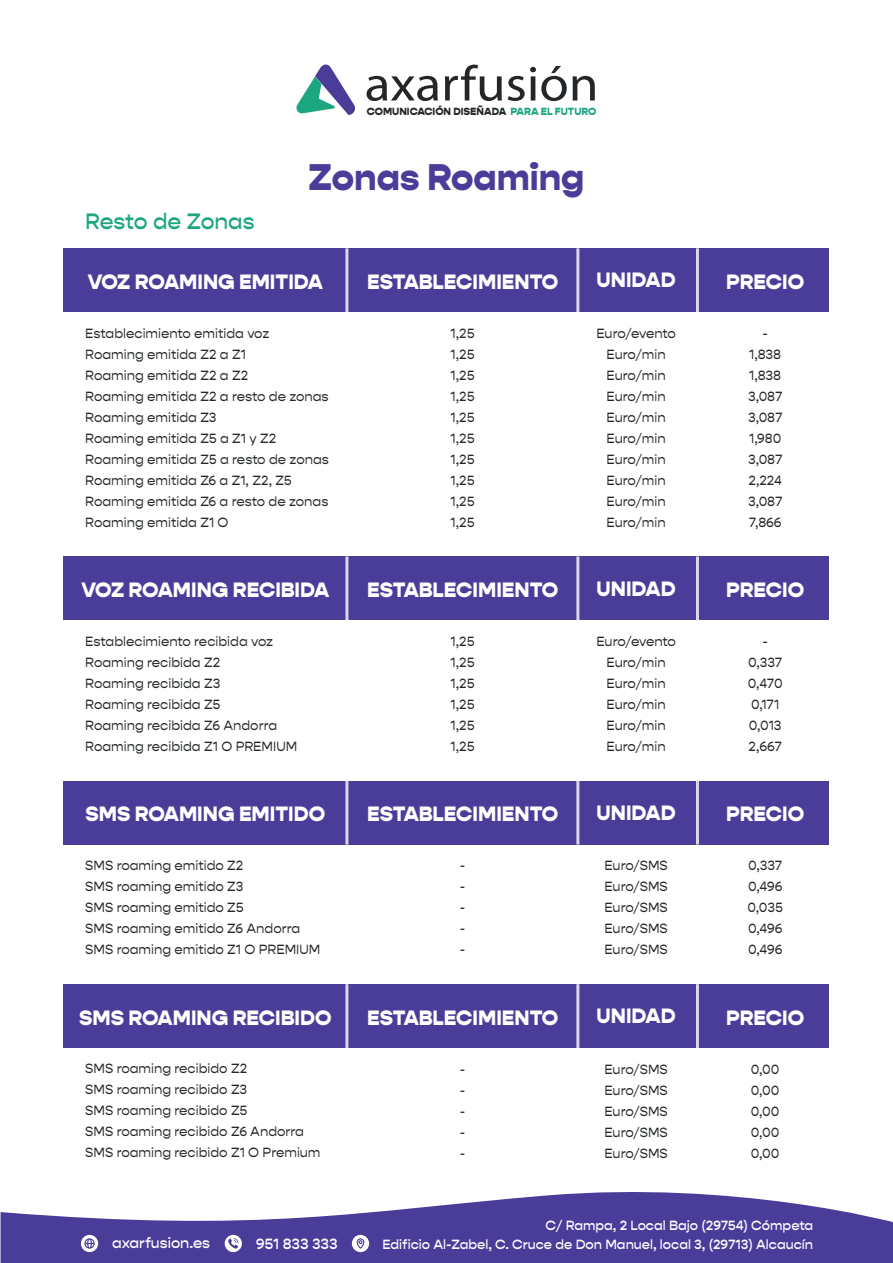
<style>
.page{position:relative;width:893px;height:1263px;background:#fff}
.page>*{position:absolute;margin:0;border:0;box-sizing:border-box;transform-origin:0 0}
.t1{font:900 37.5px "Gopher";color:#493d99}
.t2{font:500 22.5px "Gopher";color:#1ca680}
.t3{font:900 21px "Gopher";color:#fff}
.t4{font:500 15px "Gopher";color:#fff}
.t5{font:13.5px/21px "Gopher";color:#23272a;text-align:justify}
.t6{font:500 13.5px "Gopher";color:#fff}
.t7{font:900 10.5px "Gopher";color:#23272a}
.s1{color:#1ca680}
</style>
<div class="page">
<svg style="left:1px;top:1192px;width:892px;height:71px;fill:#493d99"></svg>
<svg style="left:352px;top:1235px;width:17px;height:17px"></svg>
<svg style="left:81px;top:1235px;width:17px;height:17px"></svg>
<svg style="left:225px;top:1235px;width:17px;height:17px"></svg>
<svg style="left:296px;top:64px;width:59px;height:51px"></svg>
<svg style="left:366px;top:76px;width:72px;height:25px"></svg>
<svg style="left:445px;top:65px;width:57px;height:36px"></svg>
<svg style="left:508px;top:66px;width:87px;height:35px"></svg>
<div style="left:64px;top:248px;width:765px;height:64px;background:#493d99"></div>
<hr style="left:345px;top:248px;width:3px;height:64px;background:#dad7e9">
<hr style="left:576px;top:248px;width:3px;height:64px;background:#dad7e9">
<hr style="left:696px;top:248px;width:3px;height:64px;background:#dad7e9">
<div style="left:64px;top:556px;width:765px;height:64px;background:#493d99"></div>
<hr style="left:345px;top:556px;width:3px;height:64px;background:#dad7e9">
<hr style="left:576px;top:556px;width:3px;height:64px;background:#dad7e9">
<hr style="left:696px;top:556px;width:3px;height:64px;background:#dad7e9">
<div style="left:64px;top:781px;width:765px;height:63px;background:#493d99"></div>
<hr style="left:345px;top:781px;width:3px;height:63px;background:#dad7e9">
<hr style="left:576px;top:781px;width:3px;height:63px;background:#dad7e9">
<hr style="left:696px;top:781px;width:3px;height:63px;background:#dad7e9">
<div style="left:64px;top:984px;width:765px;height:64px;background:#493d99"></div>
<hr style="left:345px;top:984px;width:3px;height:64px;background:#dad7e9">
<hr style="left:576px;top:984px;width:3px;height:64px;background:#dad7e9">
<hr style="left:696px;top:984px;width:3px;height:64px;background:#dad7e9">
<p class="t7" style="left:367px;top:105px;width:231px">COMUNICACIÓN DISEÑADA <span class="s1">PARA EL FUTURO</span></p>
<h2 class="t2" style="left:85px;top:211px;width:171px">Resto de Zonas</h2>
<h1 class="t1" style="left:309px;top:156px;width:277px">Zonas Roaming</h1>
<h3 class="t3" style="left:88px;top:270px;width:237px">VOZ ROAMING EMITIDA</h3>
<p class="t5" style="left:85px;top:323px;width:245px;text-align:left">Establecimiento emitida voz<br>Roaming emitida Z2 a Z1<br>Roaming emitida Z2 a Z2<br>Roaming emitida Z2 a resto de zonas<br>Roaming emitida Z3<br>Roaming emitida Z5 a Z1 y Z2<br>Roaming emitida Z5 a resto de zonas<br>Roaming emitida Z6 a Z1, Z2, Z5<br>Roaming emitida Z6 a resto de zonas<br>Roaming emitida Z1 O</p>
<h3 class="t3" style="left:81px;top:578px;width:249px">VOZ ROAMING RECIBIDA</h3>
<p class="t5" style="left:85px;top:631px;width:213px;text-align:left">Establecimiento recibida voz<br>Roaming recibida Z2<br>Roaming recibida Z3<br>Roaming recibida Z5<br>Roaming recibida Z6 Andorra<br>Roaming recibida Z1 O PREMIUM</p>
<h3 class="t3" style="left:85px;top:802px;width:241px">SMS ROAMING EMITIDO</h3>
<p class="t5" style="left:85px;top:856px;width:237px;text-align:left">SMS roaming emitido Z2<br>SMS roaming emitido Z3<br>SMS roaming emitido Z5<br>SMS roaming emitido Z6 Andorra<br>SMS roaming emitido Z1 O PREMIUM</p>
<h3 class="t3" style="left:79px;top:1005px;width:254px">SMS ROAMING RECIBIDO</h3>
<p class="t5" style="left:85px;top:1059px;width:237px;text-align:left">SMS roaming recibido Z2<br>SMS roaming recibido Z3<br>SMS roaming recibido Z5<br>SMS roaming recibido Z6 Andorra<br>SMS roaming recibido Z1 O Premium</p>
<h3 class="t3" style="left:367px;top:270px;width:193px">ESTABLECIMIENTO</h3>
<h3 class="t3" style="left:597px;top:268px;width:81px">UNIDAD</h3>
<h3 class="t3" style="left:726px;top:270px;width:79px">PRECIO</h3>
<p class="t5" style="left:451px;top:323px;width:26px">1,25<br>1,25<br>1,25<br>1,25<br>1,25<br>1,25<br>1,25<br>1,25<br>1,25<br>1,25</p>
<p class="t5" style="left:596px;top:323px;width:81px;text-align:center">Euro/evento<br>Euro/min<br>Euro/min<br>Euro/min<br>Euro/min<br>Euro/min<br>Euro/min<br>Euro/min<br>Euro/min<br>Euro/min</p>
<p class="t5" style="left:748px;top:324px;width:36px;text-align:center">-<br>1,838<br>1,838<br>3,087<br>3,087<br>1,980<br>3,087<br>2,224<br>3,087<br>7,866</p>
<h3 class="t3" style="left:367px;top:578px;width:193px">ESTABLECIMIENTO</h3>
<h3 class="t3" style="left:597px;top:576px;width:81px">UNIDAD</h3>
<h3 class="t3" style="left:726px;top:578px;width:79px">PRECIO</h3>
<p class="t5" style="left:451px;top:632px;width:26px">1,25<br>1,25<br>1,25<br>1,25<br>1,25<br>1,25</p>
<p class="t5" style="left:596px;top:632px;width:81px;text-align:center">Euro/evento<br>Euro/min<br>Euro/min<br>Euro/min<br>Euro/min<br>Euro/min</p>
<p class="t5" style="left:748px;top:632px;width:36px;text-align:center">-<br>0,337<br>0,470<br>0,171<br>0,013<br>2,667</p>
<h3 class="t3" style="left:367px;top:802px;width:193px">ESTABLECIMIENTO</h3>
<h3 class="t3" style="left:597px;top:801px;width:81px">UNIDAD</h3>
<h3 class="t3" style="left:726px;top:802px;width:79px">PRECIO</h3>
<p class="t5" style="left:460px;top:856px;width:7px">- - - - -</p>
<p class="t5" style="left:604px;top:856px;width:65px">Euro/SMS Euro/SMS Euro/SMS Euro/SMS Euro/SMS</p>
<p class="t5" style="left:747px;top:856px;width:37px">0,337<br>0,496<br>0,035<br>0,496<br>0,496</p>
<h3 class="t3" style="left:367px;top:1005px;width:193px">ESTABLECIMIENTO</h3>
<h3 class="t3" style="left:597px;top:1004px;width:81px">UNIDAD</h3>
<h3 class="t3" style="left:726px;top:1005px;width:79px">PRECIO</h3>
<p class="t5" style="left:460px;top:1059px;width:7px">- - - - -</p>
<p class="t5" style="left:604px;top:1059px;width:65px">Euro/SMS Euro/SMS Euro/SMS Euro/SMS Euro/SMS</p>
<p class="t5" style="left:751px;top:1059px;width:30px">0,00<br>0,00<br>0,00<br>0,00<br>0,00</p>
<p class="t6" style="left:546px;top:1219px;width:269px">C/ Rampa, 2 Local Bajo (29754) Cómpeta</p>
<p class="t4" style="left:112px;top:1236px;width:99px">axarfusion.es</p>
<p class="t4" style="left:256px;top:1237px;width:83px">951 833 333</p>
<p class="t6" style="left:382px;top:1238px;width:432px">Edificio Al-Zabel, C. Cruce de Don Manuel, local 3, (29713) Alcaucín</p>
</div>
